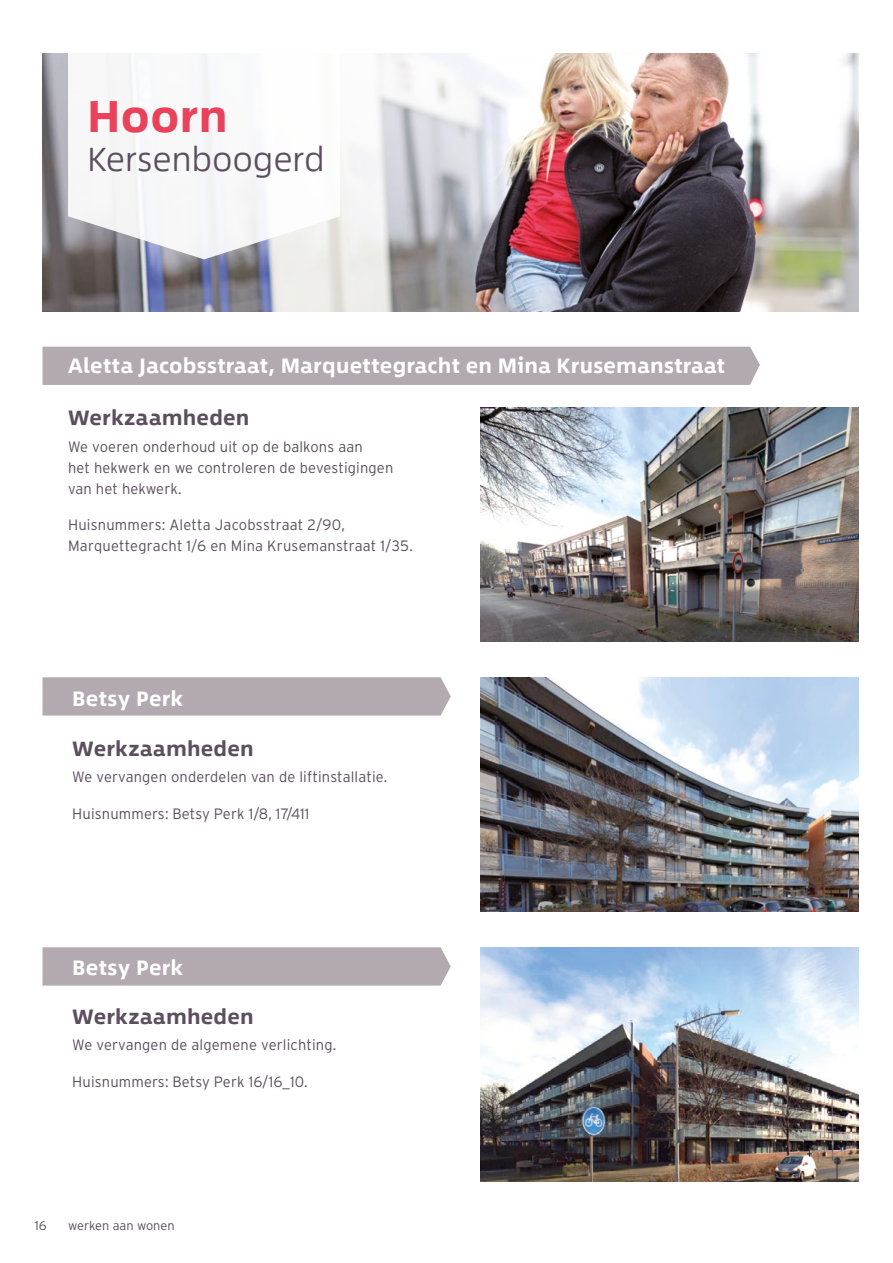
<style>
.page{position:relative;width:893px;height:1263px;background:#fff}
.page>*{position:absolute;margin:0;border:0;box-sizing:border-box;transform-origin:0 0}
.t1{font:700 45px "Between 1";letter-spacing:.01em;color:#e9435c}
.t2{font:300 33.75px "Between 1";letter-spacing:-.005em;color:#5c4e5e}
.t3{font:700 21px "Between 1";letter-spacing:.015em;color:#fff}
.t4{font:700 21px "Between 1";letter-spacing:.015em;color:#5c4e5e}
.t5{font:300 15px/21px "Interstate";letter-spacing:.01em;color:#5c4e5e}
.t6{font:300 12.75px "Interstate";color:#5c4e5e}
</style>
<div class="page">
<img style="left:43px;top:53px;width:816px;height:258px">
<img style="left:480px;top:407px;width:379px;height:234px">
<div style="left:43px;top:677px;width:408px;height:38px;background:#b3a9b1"></div>
<img style="left:480px;top:677px;width:379px;height:234px">
<div style="left:43px;top:947px;width:408px;height:38px;background:#b3a9b1"></div>
<img style="left:480px;top:947px;width:379px;height:234px">
<div style="left:43px;top:347px;width:717px;height:38px;background:#b3a9b1"></div>
<svg style="left:68px;top:53px;width:272px;height:206px"></svg>
<h1 class="t1" style="left:87px;top:88px;width:142px">Hoorn</h1>
<h2 class="t2" style="left:87px;top:138px;width:239px">Kersenboogerd</h2>
<h3 class="t3" style="left:68px;top:352px;width:658px">Aletta Jacobsstraat, Marquettegracht en Mina Krusemanstraat</h3>
<h3 class="t4" style="left:68px;top:405px;width:183px">Werkzaamheden</h3>
<p class="t5" style="left:68px;top:436px;width:327px">We voeren onderhoud uit op de balkons aan<br>het hekwerk en we controleren de bevestigingen van het hekwerk.</p>
<p class="t5" style="left:68px;top:514px;width:346px">Huisnummers: Aletta Jacobsstraat 2/90,<br>Marquettegracht 1/6 en Mina Krusemanstraat 1/35.</p>
<h3 class="t3" style="left:72px;top:685px;width:112px">Betsy Perk</h3>
<h3 class="t4" style="left:72px;top:736px;width:183px">Werkzaamheden</h3>
<p class="t5" style="left:72px;top:766px;width:316px">We vervangen onderdelen van de liftinstallatie.</p>
<p class="t5" style="left:72px;top:803px;width:239px">Huisnummers: Betsy Perk 1/8, 17/411</p>
<h3 class="t3" style="left:72px;top:955px;width:112px">Betsy Perk</h3>
<h3 class="t4" style="left:72px;top:1003px;width:183px">Werkzaamheden</h3>
<p class="t5" style="left:72px;top:1034px;width:265px">We vervangen de algemene verlichting.</p>
<p class="t5" style="left:72px;top:1071px;width:237px">Huisnummers: Betsy Perk 16/16_10.</p>
<p class="t6" style="left:35px;top:1218px;width:13px">16</p>
<p class="t6" style="left:68px;top:1218px;width:108px">werken aan wonen</p>
</div>
